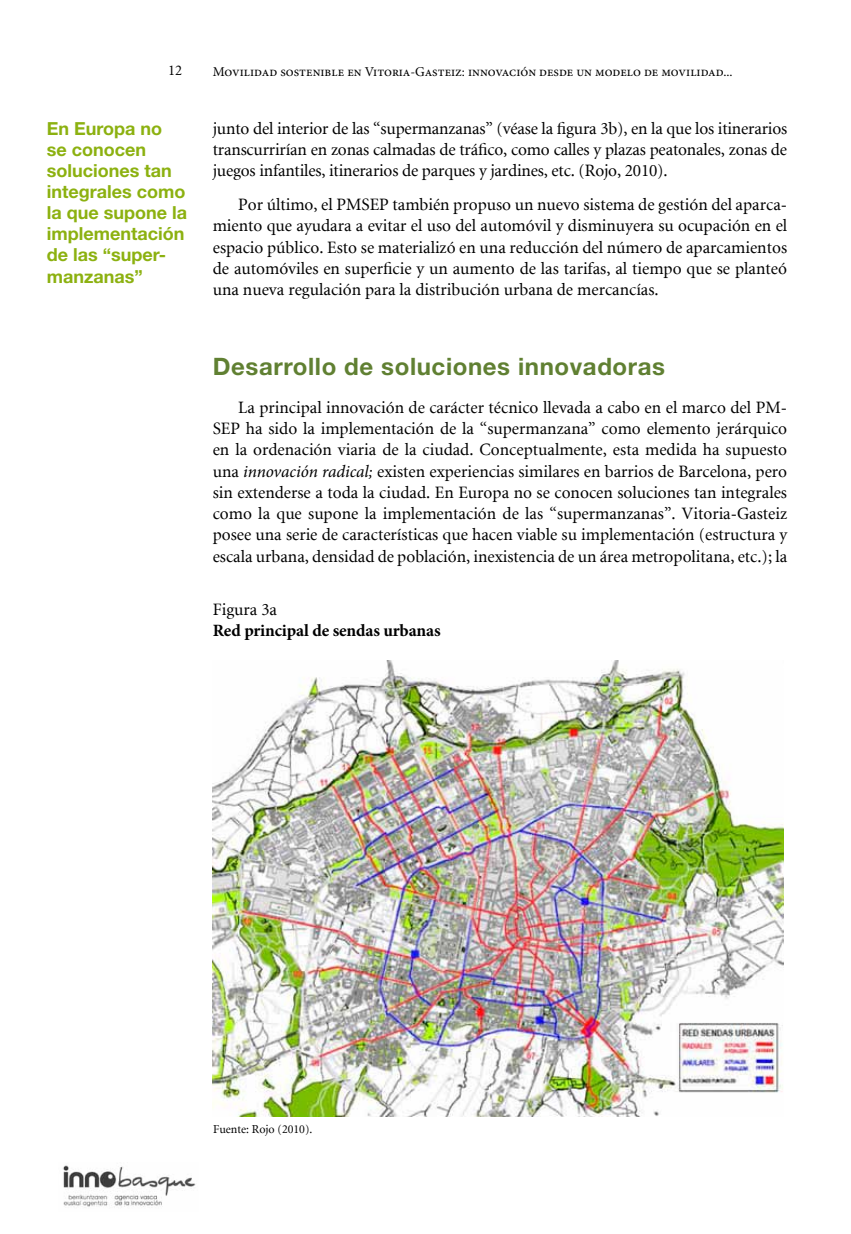
<style>
.page{position:relative;width:851px;height:1234px;background:#fff}
.page>*{position:absolute;margin:0;border:0;box-sizing:border-box;transform-origin:0 0}
.t1{font:700 24px "Helvetica Neue";letter-spacing:.025em;color:#608032}
.t2{font:700 18px/21px "Helvetica Neue";color:#8cb110}
.t3{font:17.25px/21.3px "Minion";color:#000;text-align:justify}
.t4{font:700 17.25px "Minion Pro";letter-spacing:-.01em;color:#000}
.t5{font:14.7px "Minion";color:#000}
.t6{font:13.5px "Minion Pro";color:#000}
.t7{font:12px "Minion";color:#000}
.s1{font-family:"Minion Pro";font-style:italic}
</style>
<div class="page">
<img style="left:62px;top:1165px;width:134px;height:42px">
<img style="left:213px;top:660px;width:570px;height:456px">
<p class="t5" style="left:168px;top:63px;width:16px">12</p>
<p class="t6" style="left:213px;top:62px;width:521px">Movilidad sostenible en Vitoria-Gasteiz: innovación desde un modelo de movilidad...</p>
<p class="t2" style="left:47px;top:118px;width:142px">En Europa no<br>se conocen soluciones tan integrales como la que supone la implementación de las “super&shy;manzanas”</p>
<p class="t3" style="left:213px;top:118px;width:576px">junto del interior de las “supermanzanas” (véase la figura 3b), en la que los itinerarios transcurrirían en zonas calmadas de tráfico, como calles y plazas peatonales, zonas de juegos infantiles, itinerarios de parques y jardines, etc. (Rojo, 2010).</p>
<p class="t3" style="left:213px;top:194px;width:576px;text-indent:26px">Por último, el PMSEP también propuso un nuevo sistema de gestión del aparca&shy;miento que ayudara a evitar el uso del automóvil y disminuyera su ocupación en el espacio público. Esto se materializó en una reducción del número de aparcamientos de automóviles en superficie y un aumento de las tarifas, al tiempo que se planteó una nueva regulación para la distribución urbana de mercancías.</p>
<h1 class="t1" style="left:213px;top:351px;width:454px">Desarrollo de soluciones innovadoras</h1>
<p class="t3" style="left:213px;top:397px;width:576px;text-indent:26px">La principal innovación de carácter técnico llevada a cabo en el marco del PM-SEP ha sido la implementación de la “supermanzana” como elemento jerárquico en la ordenación viaria de la ciudad. Conceptualmente, esta medida ha supuesto una <span class="s1">innovación radical;</span> existen experiencias similares en barrios de Barcelona, pero sin extenderse a toda la ciudad. En Europa no se conocen soluciones tan integrales como la que supone la implementación de las “supermanzanas”. Vitoria-Gasteiz posee una serie de características que hacen viable su implementación (estructura y escala urbana, densidad de población, inexistencia de un área metropolitana, etc.); la</p>
<p class="t3" style="left:213px;top:599px;width:66px">Figura 3a</p>
<p class="t4" style="left:213px;top:618px;width:229px">Red principal de sendas urbanas</p>
<p class="t7" style="left:213px;top:1122px;width:101px">Fuente: Rojo (2010).</p>
</div>
